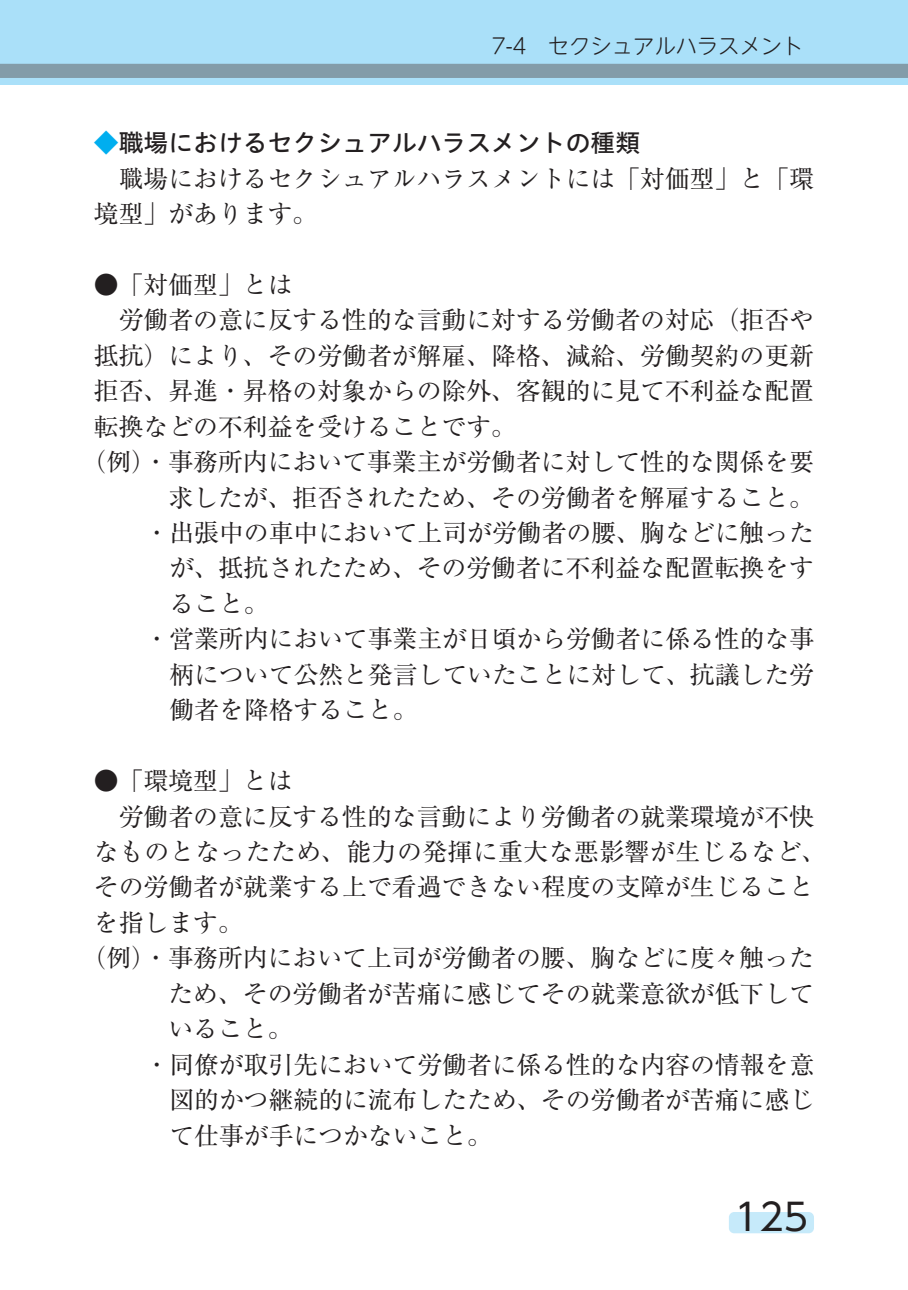
<style>
.page{position:relative;width:908px;height:1290px;background:#fff}
.page>*{position:absolute;margin:0;border:0;box-sizing:border-box;transform-origin:0 0}
.t1{font:37.25px "UD Shin Go Pro";color:#231f20}
.t2{font:24.75px/35.5px "Ryumin Pro";color:#231f20}
.t3{font:24.75px "Ryumin Pro";letter-spacing:.02em;color:#231f20}
.t4{font:24.75px "Hiragino UD Sans Std W5";color:#231f20}
.t5{font:300 21.25px "UD Shin M Go Pro";color:#231f20}
.s1{color:#00aeef}
</style>
<div class="page">
<div style="left:0;top:0;width:907px;height:85px;background:#aae0f9"></div>
<div style="left:0;top:64px;width:907px;height:14px;background:#839ca9"></div>
<div style="left:728px;top:1212px;width:85px;height:21px;background:#c6eafa;border-radius:5px"></div>
<p class="t5" style="left:491px;top:29px;width:313px">7-4　セクシュアルハラスメント</p>
<p class="t4" style="left:94px;top:124px;width:547px"><span class="s1">◆</span>職場におけるセクシュアルハラスメントの種類</p>
<p class="t2" style="left:94px;top:159px;width:721px">　職場におけるセクシュアルハラスメントには「対価型」と「環境型」があります。</p>
<p class="t2" style="left:94px;top:265px;width:200px">●「対価型」とは</p>
<p class="t2" style="left:94px;top:301px;width:721px">　労働者の意に反する性的な言動に対する労働者の対応（拒否や</p>
<p class="t2" style="left:94px;top:336px;width:721px">抵抗）により、その労働者が解雇、降格、減給、労働契約の更新</p>
<p class="t2" style="left:94px;top:371px;width:721px">拒否、昇進・昇格の対象からの除外、客観的に見て不利益な配置</p>
<p class="t2" style="left:94px;top:407px;width:423px">転換などの不利益を受けることです。</p>
<p class="t2" style="left:81px;top:442px;width:733px">（例）・事務所内において事業主が労働者に対して性的な関係を要</p>
<p class="t2" style="left:168px;top:478px;width:646px">求したが、拒否されたため、その労働者を解雇すること。</p>
<p class="t2" style="left:144px;top:513px;width:670px">・出張中の車中において上司が労働者の腰、胸などに触った</p>
<p class="t2" style="left:169px;top:549px;width:645px">が、抵抗されたため、その労働者に不利益な配置転換をす</p>
<p class="t2" style="left:169px;top:584px;width:101px">ること。</p>
<p class="t2" style="left:144px;top:620px;width:671px">・営業所内において事業主が日頃から労働者に係る性的な事</p>
<p class="t2" style="left:169px;top:655px;width:645px">柄について公然と発言していたことに対して、抗議した労</p>
<p class="t2" style="left:169px;top:690px;width:250px">働者を降格すること。</p>
<p class="t2" style="left:94px;top:761px;width:200px">●「環境型」とは</p>
<p class="t2" style="left:94px;top:797px;width:721px">　労働者の意に反する性的な言動により労働者の就業環境が不快</p>
<p class="t3" style="left:94px;top:832px;width:733px">なものとなったため、能力の発揮に重大な悪影響が生じるなど、</p>
<p class="t2" style="left:94px;top:868px;width:721px">その労働者が就業する上で看過できない程度の支障が生じること</p>
<p class="t2" style="left:94px;top:903px;width:150px">を指します。</p>
<p class="t2" style="left:81px;top:939px;width:733px">（例）・事務所内において上司が労働者の腰、胸などに度々触った</p>
<p class="t2" style="left:168px;top:974px;width:646px">ため、その労働者が苦痛に感じてその就業意欲が低下して</p>
<p class="t2" style="left:168px;top:1009px;width:126px">いること。</p>
<p class="t2" style="left:144px;top:1045px;width:671px">・同僚が取引先において労働者に係る性的な内容の情報を意</p>
<p class="t2" style="left:169px;top:1080px;width:645px">図的かつ継続的に流布したため、その労働者が苦痛に感じ</p>
<p class="t2" style="left:169px;top:1116px;width:324px">て仕事が手につかないこと。</p>
<h1 class="t1" style="left:734px;top:1186px;width:75px">125</h1>
</div>
